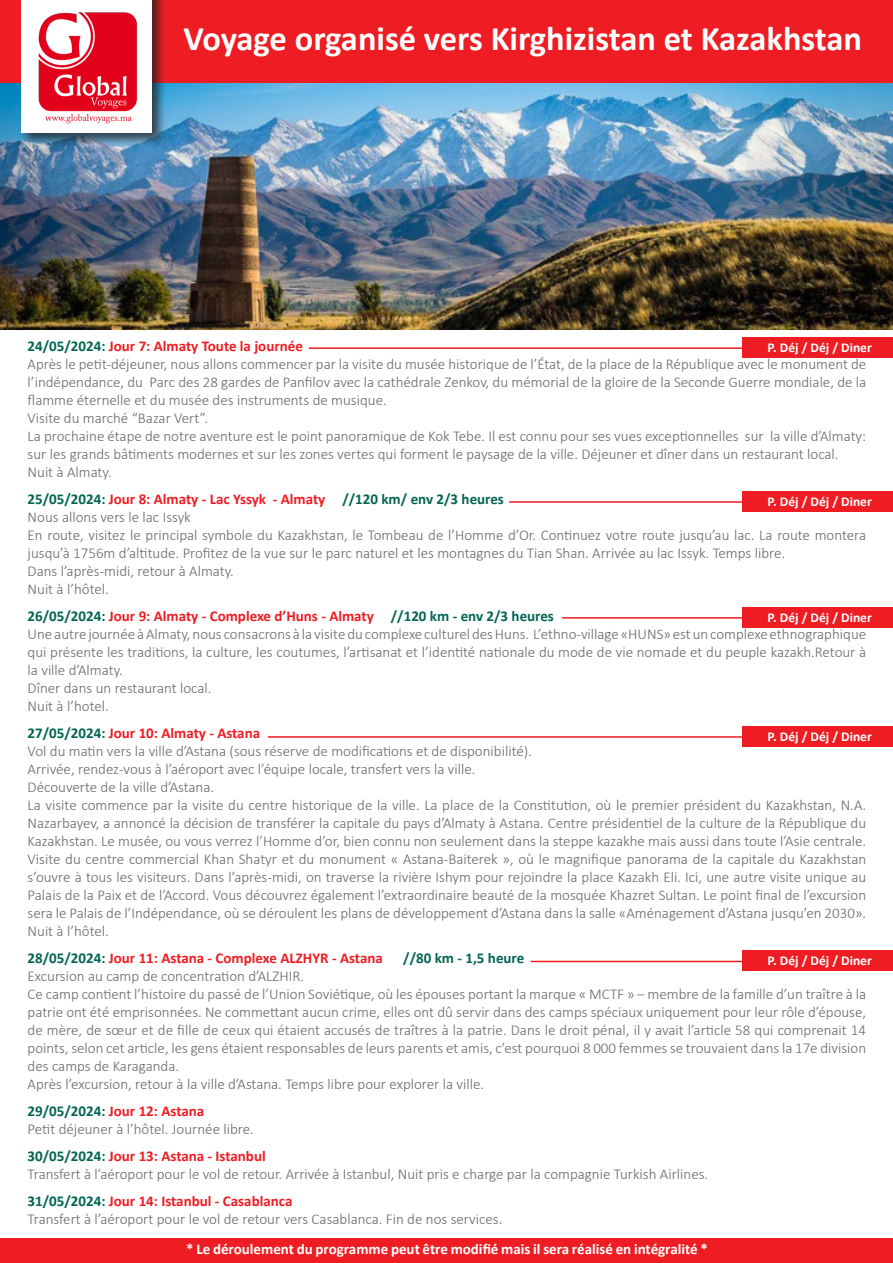
<style>
.page{position:relative;width:893px;height:1263px;background:#fff}
.page>*{position:absolute;margin:0;border:0;box-sizing:border-box;transform-origin:0 0}
.t1{font:700 34.5px "Calibri";color:#fff}
.t2{font:300 15px/18px "Calibri";color:#67676a;text-align:justify}
.t3{font:700 15px "Calibri";color:#ee1d23}
.t4{font:700 15px "Calibri";color:#fff}
.t5{font:700 15px "Calibri";color:#046553}
.t6{font:700 13.5px "Calibri";color:#fff}
.s1{color:#046553}
</style>
<div class="page">
<img style="left:0;top:82px;width:893px;height:248px">
<div style="left:0;top:0;width:893px;height:82px;background:#ee1d23"></div>
<div style="left:19px;top:0;width:147px;height:147px;background:#231f20;opacity:.75"></div>
<div style="left:22px;top:0;width:130px;height:133px;background:#fff"></div>
<img style="left:38px;top:12px;width:99px;height:111px">
<div style="left:0;top:1238px;width:893px;height:24px;background:#ee1d23"></div>
<div style="left:742px;top:951px;width:151px;height:20px;background:#ee1d23"></div>
<div style="left:742px;top:726px;width:151px;height:20px;background:#ee1d23"></div>
<div style="left:742px;top:607px;width:151px;height:20px;background:#ee1d23"></div>
<div style="left:742px;top:491px;width:151px;height:21px;background:#ee1d23"></div>
<div style="left:742px;top:337px;width:151px;height:21px;background:#ee1d23"></div>
<hr style="left:531px;top:961px;width:219px;height:1px;background:#ee1d23">
<hr style="left:268px;top:736px;width:482px;height:2px;background:#ee1d23">
<hr style="left:562px;top:617px;width:188px;height:2px;background:#ee1d23">
<hr style="left:509px;top:501px;width:241px;height:2px;background:#ee1d23">
<hr style="left:309px;top:347px;width:441px;height:2px;background:#ee1d23">
<p class="t1" style="left:184px;top:14px;width:680px">Voyage organisé vers Kirghizistan et Kazakhstan</p>
<p class="t3" style="left:28px;top:335px;width:277px"><span class="s1">24/05/2024:</span> Jour 7: Almaty Toute la journée</p>
<p class="t2" style="left:28px;top:355px;width:840px">Après le petit-déjeuner, nous allons commencer par la visite du musée historique de ’l État, de la place de la République avec le monument de ’l indépendance, du Parc des 28 gardes de Panfilov avec la cathédrale Zenkov, du mémorial de la gloire de la Seconde Guerre mondiale, de la flamme éternelle et du musée des instruments de musique.</p>
<p class="t2" style="left:28px;top:409px;width:182px">Visite du marché “Bazar Vert .“</p>
<p class="t2" style="left:28px;top:427px;width:840px">La prochaine étape de notre aventure est le point panoramique de Kok Tebe Il. est connu pour ses vues exceptionnelles sur la ville ’dAlmaty: sur les grands bâtiments modernes et sur les zones vertes qui forment le paysage de la ville. Déjeuner et dîner dans un restaurant local.</p>
<p class="t2" style="left:28px;top:463px;width:86px">Nuit à Almaty.</p>
<p class="t5" style="left:342px;top:488px;width:163px">//120 km/ env 2/3 heures</p>
<p class="t6" style="left:767px;top:338px;width:106px">.P Déj / Déj / Diner</p>
<p class="t3" style="left:28px;top:488px;width:240px"><span class="s1">25/05/2024:</span> Jour 8: Almaty - Lac Yssyk</p>
<p class="t2" style="left:28px;top:508px;width:165px">Nous allons vers le lac Issyk</p>
<p class="t2" style="left:28px;top:526px;width:840px">En route, visitez le principal symbole du Kazakhstan le, Tombeau de ’l Homme ’d Or. Continuez votre route jusqu’au lac. La route montera jusqu à’ 1756m ’d altitude. Profitez de la vue sur le parc naturel et les montagnes du Tian Shan. Arrivée au lac Issyk. Temps libre.</p>
<p class="t2" style="left:28px;top:562px;width:208px">Dans ’l après-midi, retour à Almaty.</p>
<p class="t2" style="left:28px;top:580px;width:83px">Nuit ’là hôtel.</p>
<p class="t5" style="left:391px;top:605px;width:165px">//120 km - env 2/3 heures</p>
<p class="t3" style="left:273px;top:488px;width:54px">- Almaty</p>
<p class="t6" style="left:767px;top:492px;width:106px">.P Déj / Déj / Diner</p>
<p class="t3" style="left:28px;top:605px;width:348px"><span class="s1">26/05/2024:</span> Jour 9: Almaty - Complexe ’d Huns - Almaty</p>
<p class="t2" style="left:28px;top:625px;width:840px">UneautrejournéeàAlmaty,nousconsacrons laà visiteducomplexecultureldesHuns ’L. ethno-village«HUNS»estuncomplexeethnographique qui présente les traditions la, culture, les coutumes ’l, artisanat et ’l identité nationale du mode de vie nomade et du peuple kazakh.Retour à la ville ’dAlmaty.</p>
<p class="t2" style="left:28px;top:679px;width:185px">Dîner dans un restaurant local.</p>
<p class="t2" style="left:28px;top:697px;width:83px">Nuit ’là hotel.</p>
<p class="t3" style="left:28px;top:722px;width:234px"><span class="s1">27/05/2024:</span> Jour 10: Almaty - Astana</p>
<p class="t2" style="left:28px;top:742px;width:506px">Vol du matin vers la ville ’dAstana (sous réserve de modifications et de disponibilité .(</p>
<p class="t2" style="left:28px;top:760px;width:449px">Arrivée, rendez-vous ’là aéroport avec ’l équipe locale, transfert vers la ville.</p>
<p class="t2" style="left:28px;top:778px;width:188px">Découverte de la ville ’dAstana.</p>
<p class="t2" style="left:28px;top:796px;width:840px">La visite commence par la visite du centre historique de la ville. La place de la Constitution, où le premier président du Kazakhstan N, .A.<br>Nazarbayev a, annoncé la décision de transférer la capitale du pays ’dAlmaty à Astana. Centre présidentiel de la culture de la République du Kazakhstan. Le musée, ou vous verrez ’l Homme ’d or, bien connu non seulement dans la steppe kazakhe mais aussi dans toute ’lAsie centrale.<br>Visite du centre commercial Khan Shatyr et du monument « Astana-Baiterek », où le magnifique panorama de la capitale du Kazakhstan ’s ouvre à tous les visiteurs. Dans ’l après-midi, on traverse la rivière Ishym pour rejoindre la place Kazakh Eli. Ici, une autre visite unique au Palais de la Paix et de ’lAccord. Vous découvrez également ’l extraordinaire beauté de la mosquée Khazret Sultan. Le point final de ’l excursion sera le Palais de ’l Indépendance, où se déroulent les plans de développement ’dAstana dans la salle «Aménagement ’dAstana jusqu’en 2030 .«</p>
<p class="t2" style="left:28px;top:922px;width:83px">Nuit ’là hôtel.</p>
<p class="t5" style="left:403px;top:947px;width:123px">//80 km - 1,5 heure</p>
<p class="t6" style="left:767px;top:608px;width:106px">.P Déj / Déj / Diner</p>
<p class="t6" style="left:767px;top:727px;width:106px">.P Déj / Déj / Diner</p>
<p class="t3" style="left:28px;top:947px;width:357px"><span class="s1">28/05/2024:</span> Jour 11: Astana - Complexe ALZHYR - Astana</p>
<p class="t2" style="left:28px;top:967px;width:278px">Excursion au camp de concentration ’dALZHIR.</p>
<p class="t2" style="left:28px;top:985px;width:840px">Ce camp contient ’l histoire du passé de ’l Union Soviétique, où les épouses portant la marque « MCTF » – membre de la famille ’d un traître laà patrie ont été emprisonnées. Ne commettant aucun crime, elles ont dû servir dans des camps spéciaux uniquement pour leur rôle ’d épouse, de mère, de sœur et de fille de ceux qui étaient accusés de traîtres laà patrie. Dans le droit pénal yil, avait ’l article 58 qui comprenait 14 points, selon cet article, les gens étaient responsables de leurs parents et amis ’c, est pourquoi 8 000 femmes se trouvaient dans la 17e division des camps de Karaganda.</p>
<p class="t2" style="left:28px;top:1075px;width:458px">Après ’l excursion, retour laà ville ’dAstana. Temps libre pour explorer la ville.</p>
<p class="t3" style="left:28px;top:1100px;width:178px"><span class="s1">29/05/2024:</span> Jour 12: Astana</p>
<p class="t2" style="left:28px;top:1120px;width:228px">Petit déjeuner ’là hôtel. Journée libre.</p>
<p class="t3" style="left:28px;top:1145px;width:240px"><span class="s1">30/05/2024:</span> Jour 13: Astana - Istanbul</p>
<p class="t2" style="left:28px;top:1165px;width:682px">Transfert ’là aéroport pour le vol de retour. Arrivée à Istanbul, Nuit pris e charge par la compagnie Turkish Airlines.</p>
<p class="t3" style="left:28px;top:1190px;width:266px"><span class="s1">31/05/2024:</span> Jour 14: Istanbul - Casablanca</p>
<p class="t2" style="left:28px;top:1210px;width:476px">Transfert ’là aéroport pour le vol de retour vers Casablanca. Fin de nos services.</p>
<p class="t4" style="left:186px;top:1238px;width:523px">* Le déroulement du programme peut être modifié mais il sera réalisé en intégralité *</p>
<p class="t6" style="left:767px;top:951px;width:106px">.P Déj / Déj / Diner</p>
</div>
